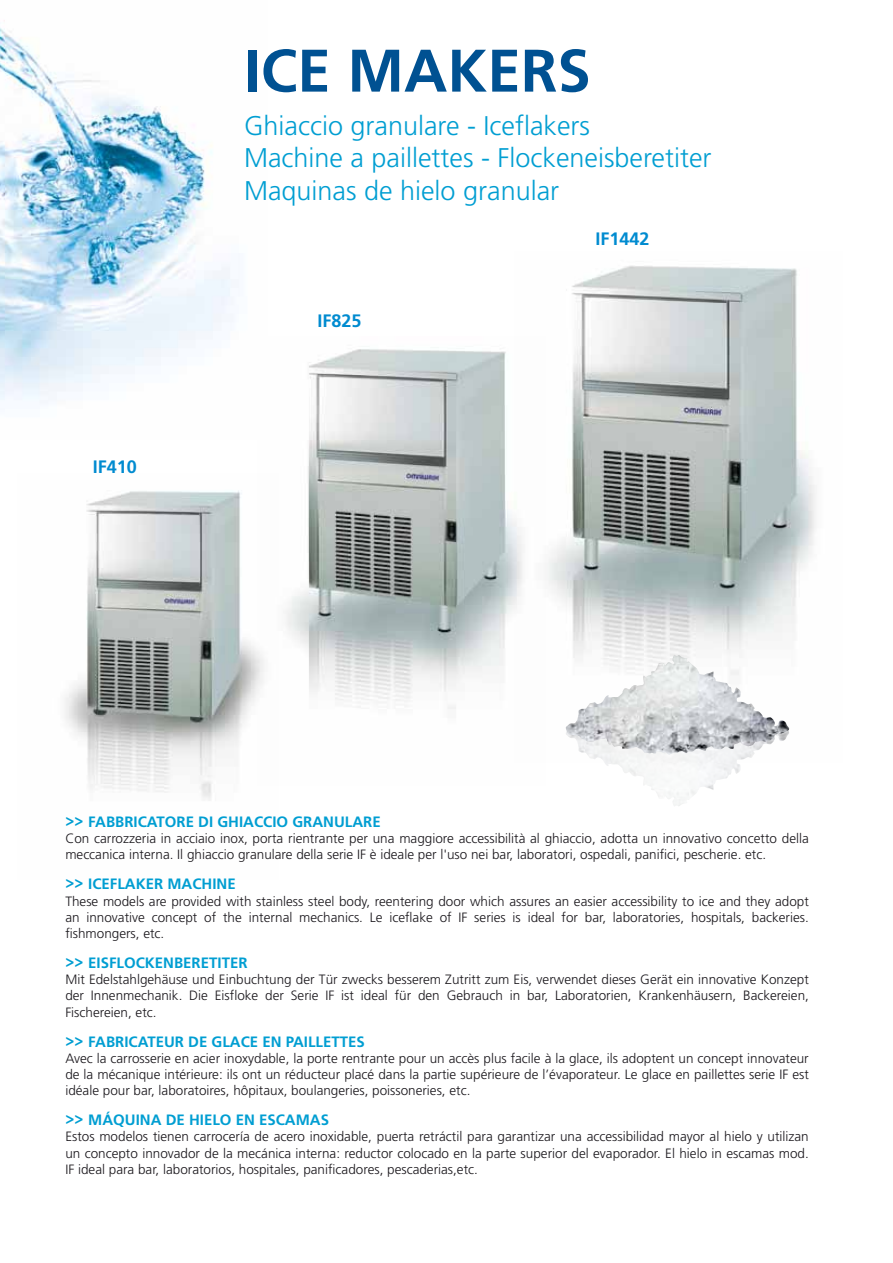
<style>
.page{position:relative;width:893px;height:1263px;background:#fff}
.page>*{position:absolute;margin:0;border:0;box-sizing:border-box;transform-origin:0 0}
.t1{font:700 60px "Frutiger";color:#005192}
.t2{font:300 27px/32.4px "Frutiger";color:#009ed2}
.t3{font:700 18px "Frutiger";color:#008bd0}
.t4{font:700 15px "Frutiger";color:#009ed2}
.t5{font:300 13.5px/16.2px "Frutiger";color:#1a171c;text-align:justify}
.s1{font-family:"Century Gothic"}
</style>
<div class="page">
<img style="left:285px;top:349px;width:230px;height:360px">
<img style="left:0;top:20px;width:239px;height:383px">
<img style="left:65px;top:490px;width:199px;height:311px">
<img style="left:515px;top:265px;width:301px;height:497px">
<img style="left:566px;top:755px;width:153px;height:51px">
<img style="left:566px;top:655px;width:168px;height:100px">
<h1 class="t1" style="left:244px;top:36px;width:348px">ICE MAKERS</h1>
<h2 class="t2" style="left:244px;top:110px;width:469px">Ghiaccio granulare - Iceflakers<br>Machine a paillettes - Flockeneisberetiter<br>Maquinas de hielo granular</h2>
<h3 class="t3" style="left:93px;top:456px;width:46px">IF410</h3>
<h3 class="t3" style="left:318px;top:311px;width:46px">IF825</h3>
<h3 class="t3" style="left:595px;top:228px;width:56px">IF1442</h3>
<p class="t4" style="left:65px;top:813px;width:317px"><span class="s1">&gt;&gt;</span> FABBRICATORE DI GHIACCIO GRANULARE</p>
<p class="t5" style="left:65px;top:830px;width:745px">Con carrozzeria in acciaio inox, porta rientrante per una maggiore accessibilità al ghiaccio, adotta un innovativo concetto della meccanica interna. Il ghiaccio granulare della serie IF è ideale per l'uso nei bar, laboratori, ospedali, panifici, pescherie. etc.</p>
<p class="t4" style="left:65px;top:875px;width:172px"><span class="s1">&gt;&gt;</span> ICEFLAKER MACHINE</p>
<p class="t5" style="left:65px;top:893px;width:745px">These models are provided with stainless steel body, reentering door which assures an easier accessibility to ice and they adopt an innovative concept of the internal mechanics. Le iceflake of IF series is ideal for bar, laboratories, hospitals, backeries. fishmongers, etc.</p>
<p class="t4" style="left:65px;top:954px;width:184px"><span class="s1">&gt;&gt;</span> EISFLOCKENBERETITER</p>
<p class="t5" style="left:65px;top:971px;width:745px">Mit Edelstahlgehäuse und Einbuchtung der Tür zwecks besserem Zutritt zum Eis, verwendet dieses Gerät ein innovative Konzept der Innenmechanik. Die Eisfloke der Serie IF ist ideal für den Gebrauch in bar, Laboratorien, Krankenhäusern, Backereien, Fischereien, etc.</p>
<p class="t4" style="left:65px;top:1032px;width:301px"><span class="s1">&gt;&gt;</span> FABRICATEUR DE GLACE EN PAILLETTES</p>
<p class="t5" style="left:65px;top:1050px;width:745px">Avec la carrosserie en acier inoxydable, la porte rentrante pour un accès plus facile à la glace, ils adoptent un concept innovateur de la mécanique intérieure: ils ont un réducteur placé dans la partie supérieure de l’évaporateur. Le glace en paillettes serie IF est idéale pour bar, laboratoires, hôpitaux, boulangeries, poissoneries, etc.</p>
<p class="t4" style="left:65px;top:1111px;width:265px"><span class="s1">&gt;&gt;</span> MÁQUINA DE HIELO EN ESCAMAS</p>
<p class="t5" style="left:65px;top:1129px;width:745px">Estos modelos tienen carrocería de acero inoxidable, puerta retráctil para garantizar una accessibilidad mayor al hielo y utilizan un concepto innovador de la mecánica interna: reductor colocado en la parte superior del evaporador. El hielo in escamas mod.<br>IF ideal para bar, laboratorios, hospitales, panificadores, pescaderias,etc.</p>
</div>
